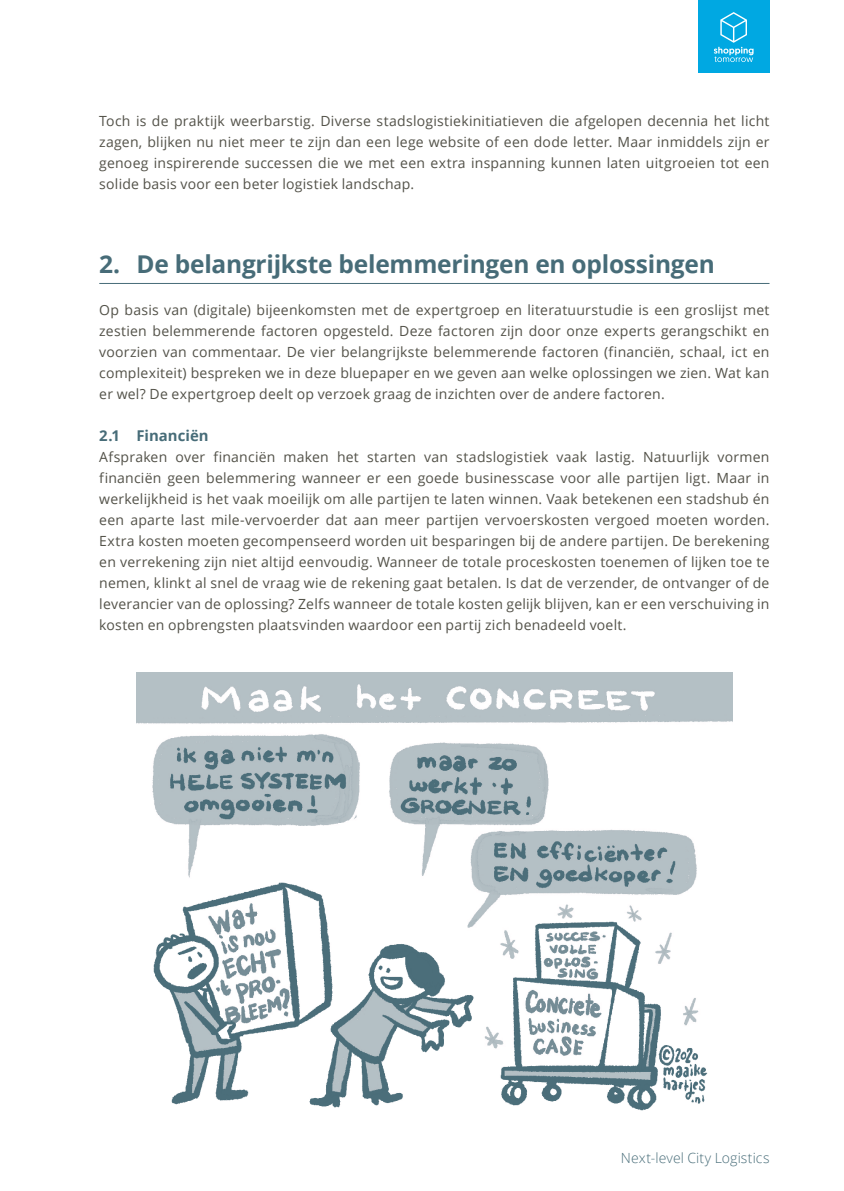
<style>
.page{position:relative;width:844px;height:1191px;background:#fff}
.page>*{position:absolute;margin:0;border:0;box-sizing:border-box;transform-origin:0 0}
._2020_HFST_kop_onder{font:700 24.5px "Open Sans";letter-spacing:-.01em;color:#476c78}
._2020_Kop_1_1{font:700 14.88px "Open Sans";color:#476c78}
._2020_Plat{font:14px/21px "Open Sans";letter-spacing:.015em;color:#535249;text-align:justify}
.t1{font:300 14px "Open Sans";letter-spacing:.01em;color:#476c78}
</style>
<div class="page">
<div style="left:697px;top:0;width:72px;height:72px;background:#00a8e2"></div>
<svg style="left:713px;top:12px;width:40px;height:50px"></svg>
<hr style="left:99px;top:283px;width:670px;height:1px;background:#476c78">
<img style="left:136px;top:672px;width:596px;height:439px">
<p class="_2020_Plat" style="left:99px;top:110px;width:671px">Toch is de praktijk weerbarstig. Diverse stadslogistiekinitiatieven die afgelopen decennia het licht zagen, blijken nu niet meer te zijn dan een lege website of een dode letter. Maar inmiddels zijn er genoeg inspirerende successen die we met een extra inspanning kunnen laten uitgroeien tot een solide basis voor een beter logistiek landschap.</p>
<p class="_2020_HFST_kop_onder" style="left:99px;top:247px;width:617px">2. De belangrijkste belemmeringen en oplossingen</p>
<p class="_2020_Plat" style="left:99px;top:299px;width:671px">Op basis van (digitale) bijeenkomsten met de expertgroep en literatuurstudie is een groslijst met zestien belemmerende factoren opgesteld. Deze factoren zijn door onze experts gerangschikt en voorzien van commentaar. De vier belangrijkste belemmerende factoren (financiën, schaal, ict en complexiteit) bespreken we in deze bluepaper en we geven aan welke oplossingen we zien. Wat kan er wel? De expertgroep deelt op verzoek graag de inzichten over de andere factoren.</p>
<h3 class="_2020_Kop_1_1" style="left:99px;top:425px;width:111px">2.1 Financiën</h3>
<p class="_2020_Plat" style="left:99px;top:446px;width:671px">Afspraken over financiën maken het starten van stadslogistiek vaak lastig. Natuurlijk vormen financiën geen belemmering wanneer er een goede businesscase voor alle partijen ligt. Maar in werkelijkheid is het vaak moeilijk om alle partijen te laten winnen. Vaak betekenen een stadshub én een aparte last mile-vervoerder dat aan meer partijen vervoerskosten vergoed moeten worden.<br>Extra kosten moeten gecompenseerd worden uit besparingen bij de andere partijen. De berekening en verrekening zijn niet altijd eenvoudig. Wanneer de totale proceskosten toenemen of lijken toe te nemen, klinkt al snel de vraag wie de rekening gaat betalen. Is dat de verzender, de ontvanger of de leverancier van de oplossing? Zelfs wanneer de totale kosten gelijk blijven, kan er een verschuiving in kosten en opbrengsten plaatsvinden waardoor een partij zich benadeeld voelt.</p>
<p class="t1" style="left:620px;top:1148px;width:150px">Next-level City Logistics</p>
</div>
